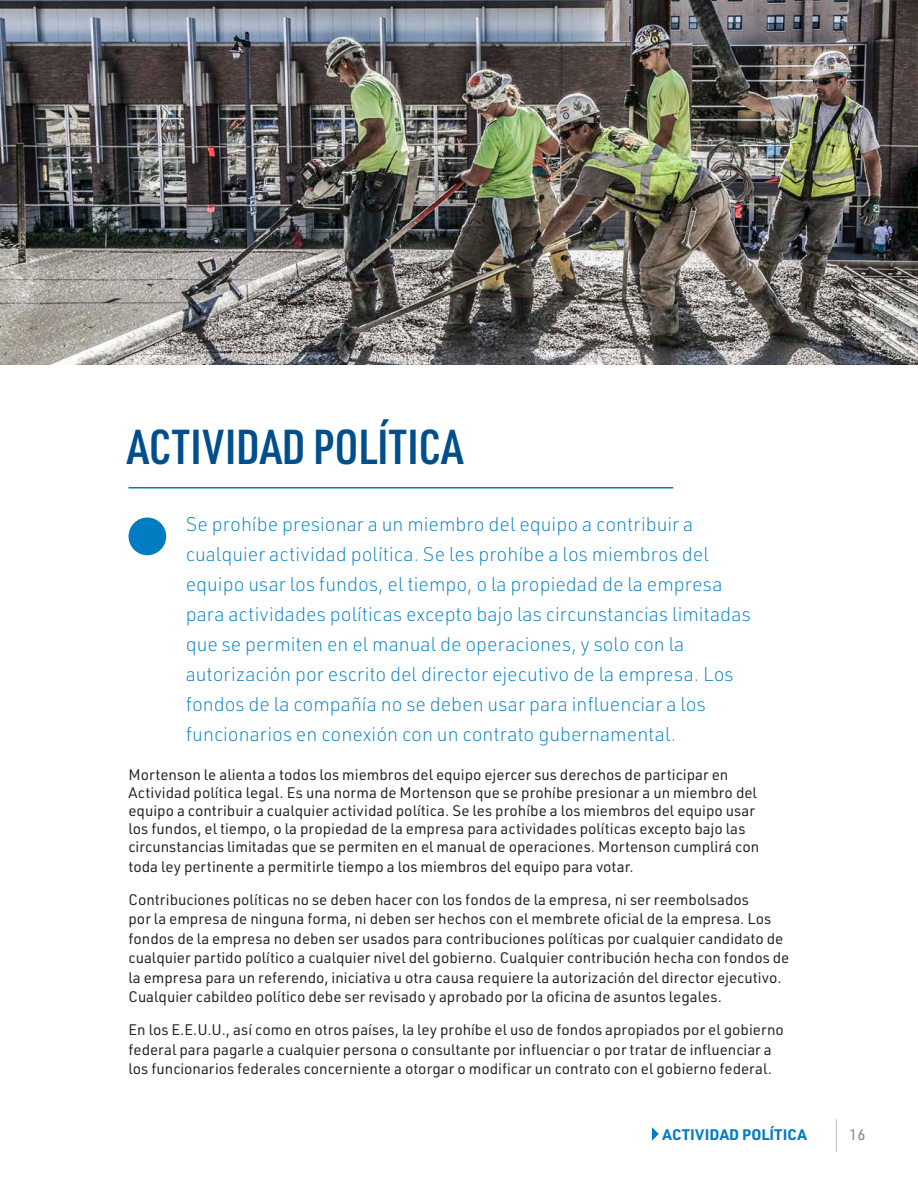
<style>
.page{position:relative;width:918px;height:1188px;background:#fff}
.page>*{position:absolute;margin:0;border:0;box-sizing:border-box;transform-origin:0 0}
.t1{font:600 48px "URWDIN Cond";letter-spacing:.015em;color:#004f8c}
.t2{font:100 36.6px "URWDIN";color:#808080;scale:.41 1}
.t3{font:200 19.5px/30px "URWDIN";color:#007cc2}
.Body_Copy_10_13{font:15px/19.5px "URWDIN";color:#231f20}
.t4{font:700 15px "URWDIN";letter-spacing:.01em;color:#007cc2}
.t5{font:15px "URWDIN";color:#808080}
</style>
<div class="page">
<div style="left:129px;top:518px;width:37px;height:37px;background:#007cc2;border-radius:50%"></div>
<svg style="left:652px;top:1127px;width:7px;height:14px"></svg>
<hr style="left:129px;top:487px;width:544px;height:2px;background:#007cc2">
<img style="left:0;top:0;width:918px;height:364px">
<p class="t1" style="left:127px;top:414px;width:338px">ACTIVIDAD POLÍTICA</p>
<p class="t3" style="left:186px;top:509px;width:567px">Se prohíbe presionar a un miembro del equipo a contribuir a cualquier actividad política. Se les prohíbe a los miembros del equipo usar los fundos, el tiempo, o la propiedad de la empresa para actividades políticas excepto bajo las circunstancias limitadas que se permiten en el manual de operaciones, y solo con la autorización por escrito del director ejecutivo de la empresa. Los fondos de la compañía no se deben usar para influenciar a los funcionarios en conexión con un contrato gubernamental.</p>
<p class="Body_Copy_10_13" style="left:129px;top:764px;width:601px">Mortenson le alienta a todos los miembros del equipo ejercer sus derechos de participar en</p>
<p class="Body_Copy_10_13" style="left:129px;top:782px;width:630px">Actividad política legal. Es una norma de Mortenson que se prohíbe presionar a un miembro del</p>
<p class="Body_Copy_10_13" style="left:129px;top:800px;width:628px">equipo a contribuir a cualquier actividad política. Se les prohíbe a los miembros del equipo usar</p>
<p class="Body_Copy_10_13" style="left:129px;top:818px;width:618px">los fundos, el tiempo, o la propiedad de la empresa para actividades políticas excepto bajo las</p>
<p class="Body_Copy_10_13" style="left:129px;top:836px;width:632px">circunstancias limitadas que se permiten en el manual de operaciones. Mortenson cumplirá con</p>
<p class="Body_Copy_10_13" style="left:129px;top:856px;width:507px">toda ley pertinente a permitirle tiempo a los miembros del equipo para votar.</p>
<p class="Body_Copy_10_13" style="left:129px;top:889px;width:662px">Contribuciones políticas no se deben hacer con los fondos de la empresa, ni ser reembolsados<br>por la empresa de ninguna forma, ni deben ser hechos con el membrete oficial de la empresa. Los fondos de la empresa no deben ser usados para contribuciones políticas por cualquier candidato de cualquier partido político a cualquier nivel del gobierno. Cualquier contribución hecha con fondos de la empresa para un referendo, iniciativa u otra causa requiere la autorización del director ejecutivo.<br>Cualquier cabildeo político debe ser revisado y aprobado por la oficina de asuntos legales.</p>
<p class="Body_Copy_10_13" style="left:129px;top:1019px;width:657px">En los E.E.U.U., así como en otros países, la ley prohíbe el uso de fondos apropiados por el gobierno federal para pagarle a cualquier persona o consultante por influenciar o por tratar de influenciar a los funcionarios federales concerniente a otorgar o modificar un contrato con el gobierno federal.</p>
<p class="t4" style="left:662px;top:1124px;width:146px">ACTIVIDAD POLÍTICA</p>
<p class="t2" style="left:833px;top:1112px;width:21px">|</p>
<p class="t5" style="left:849px;top:1125px;width:18px">16</p>
</div>
